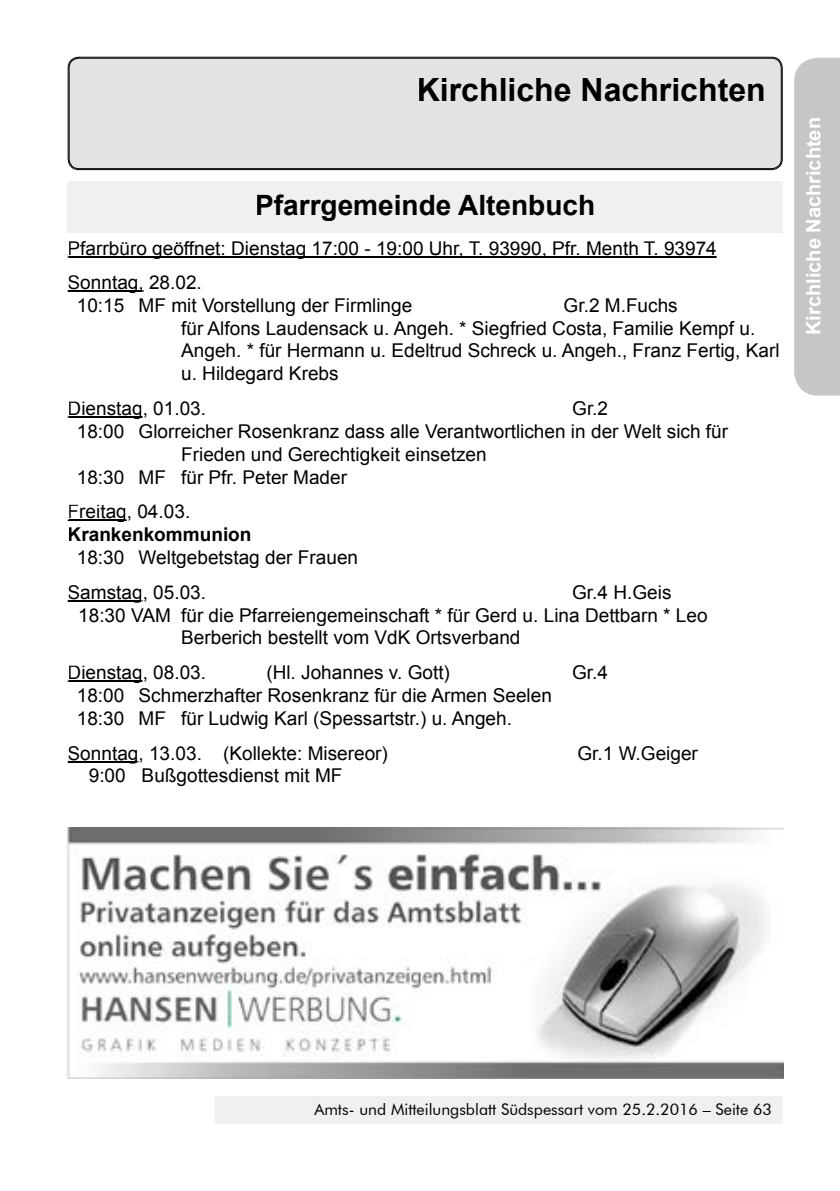
<style>
.page{position:relative;width:840px;height:1191px;background:#fff}
.page>*{position:absolute;margin:0;border:0;box-sizing:border-box;transform-origin:0 0}
.t1{font:700 32px "Arial";color:#000}
.t2{font:700 28px "Arial";color:#000}
.t3{font:700 20px "Arial";color:#fff}
.t4{font:19px/22.8px "Arial";color:#000}
.t5{font:700 19px "Arial";color:#000}
.t6{font:16px "Futura BT";color:#000}
</style>
<div class="page">
<div style="left:215px;top:1097px;width:567px;height:27px;background:#f0f0f0"></div>
<div style="left:68px;top:186px;width:714px;height:46px;background:#f0f0f0"></div>
<div style="left:68px;top:181px;width:714px;height:46px;background:#f0f0f0"></div>
<svg style="left:68px;top:57px;width:714px;height:113px;background:#2d2d2d"></svg>
<div style="left:69px;top:58px;width:712px;height:111px;background:#e3e3e3"></div>
<div style="left:419px;top:78px;width:344px;height:24px;background:#e3e3e3"></div>
<hr style="left:69px;top:256px;width:646px;height:2px;background:#000">
<hr style="left:68px;top:290px;width:74px;height:2px;background:#000">
<hr style="left:69px;top:416px;width:72px;height:2px;background:#000">
<hr style="left:69px;top:519px;width:56px;height:2px;background:#000">
<hr style="left:68px;top:600px;width:73px;height:1px;background:#000">
<hr style="left:69px;top:680px;width:72px;height:2px;background:#000">
<hr style="left:68px;top:761px;width:69px;height:1px;background:#000">
<svg style="left:794px;top:58px;width:45px;height:337px;background:#c6c7c7"></svg>
<img style="left:67px;top:827px;width:715px;height:251px">
<h1 class="t1" style="left:416px;top:69px;width:350px">Kirchliche Nachrichten</h1>
<h2 class="t2" style="left:255px;top:187px;width:341px">Pfarrgemeinde Altenbuch</h2>
<p class="t4" style="left:68px;top:231px;width:650px;line-height:34.2px">Pfarrbüro geöffnet: Dienstag 17:00 - 19:00 Uhr, T. 93990, Pfr. Menth T. 93974<br>Sonntag, 28.02.</p>
<p class="t4" style="left:77px;top:294px;width:337px">10:15 MF mit Vorstellung der Firmlinge</p>
<p class="t4" style="left:181px;top:294px;width:599px;text-indent:382px">Gr.2 M.Fuchs<br>für Alfons Laudensack u. Angeh. * Siegfried Costa, Familie Kempf u.<br>Angeh. * für Hermann u. Edeltrud Schreck u. Angeh., Franz Fertig, Karl u. Hildegard Krebs</p>
<p class="t4" style="left:68px;top:397px;width:140px">Dienstag, 01.03.</p>
<p class="t4" style="left:572px;top:397px;width:37px">Gr.2</p>
<p class="t4" style="left:77px;top:420px;width:652px">18:00 Glorreicher Rosenkranz dass alle Verantwortlichen in der Welt sich für</p>
<p class="t4" style="left:181px;top:443px;width:307px">Frieden und Gerechtigkeit einsetzen</p>
<p class="t4" style="left:77px;top:465px;width:272px">18:30 MF für Pfr. Peter Mader</p>
<p class="t4" style="left:68px;top:500px;width:124px">Freitag, 04.03.</p>
<p class="t5" style="left:68px;top:522px;width:185px">Krankenkommunion</p>
<p class="t4" style="left:68px;top:540px;width:292px;line-height:34.8px;text-indent:9px">18:30 Weltgebetstag der Frauen<br>Samstag, 05.03.</p>
<p class="t4" style="left:572px;top:581px;width:101px">Gr.4 H.Geis</p>
<p class="t4" style="left:78px;top:603px;width:630px">18:30 VAM für die Pfarreiengemeinschaft * für Gerd u. Lina Dettbarn * Leo</p>
<p class="t4" style="left:181px;top:626px;width:340px">Berberich bestellt vom VdK Ortsverband</p>
<p class="t4" style="left:68px;top:661px;width:140px">Dienstag, 08.03.</p>
<p class="t4" style="left:266px;top:661px;width:185px">(Hl. Johannes v. Gott)</p>
<p class="t4" style="left:572px;top:661px;width:37px">Gr.4</p>
<p class="t4" style="left:77px;top:684px;width:476px">18:00 Schmerzhafter Rosenkranz für die Armen Seelen<br>18:30 MF für Ludwig Karl (Spessartstr.) u. Angeh.</p>
<p class="t4" style="left:68px;top:741px;width:321px">Sonntag, 13.03. (Kollekte: Misereor)</p>
<p class="t4" style="left:577px;top:741px;width:122px">Gr.1 W.Geiger</p>
<p class="t4" style="left:89px;top:764px;width:255px">9:00 Bußgottesdienst mit MF</p>
<p class="t3" style="left:799px;top:335px;width:219px;rotate:-90deg">Kirchliche Nachrichten</p>
<p class="t6" style="left:314px;top:1099px;width:459px">Amts- und Mitteilungsblatt Südspessart vom 25.2.2016 – Seite 63</p>
</div>
